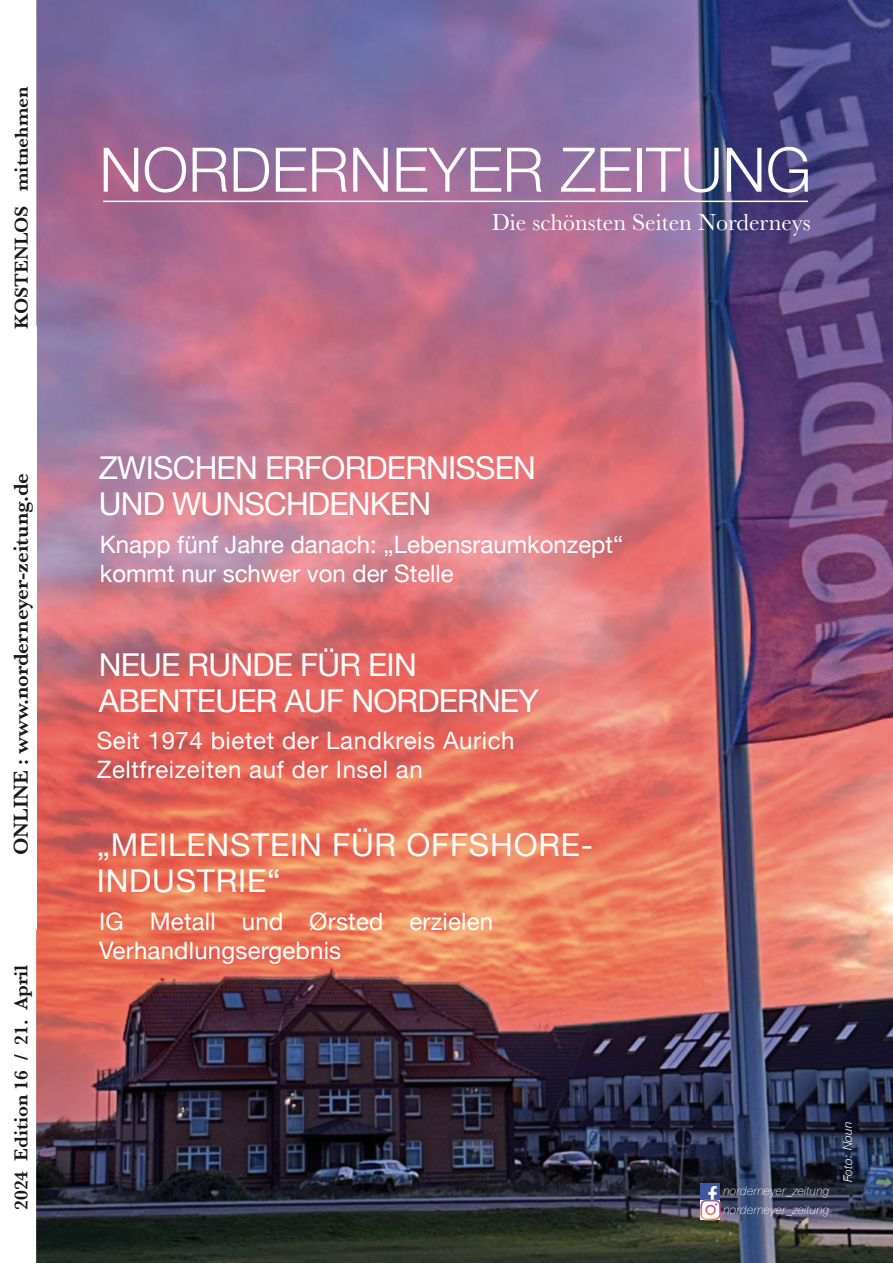
<style>
.page{position:relative;width:893px;height:1263px;background:#fff}
.page>*{position:absolute;margin:0;border:0;box-sizing:border-box;transform-origin:0 0}
.t1{font:300 61.5px "Helvetica Neue";color:#fff}
.t2{font:31.5px/36px "Helvetica Neue";letter-spacing:-.025em;color:#fff}
.t3{font:31.5px/36px "Helvetica Neue";letter-spacing:.025em;color:#fff}
.t4{font:24px/28.5px "Helvetica Neue";letter-spacing:.01em;color:#fff}
.t5{font:24px "Baskerville";color:#fff}
.t6{font:600 21px "Baskerville";color:#1a171c}
.t7{font:600 19.5px "Baskerville";color:#1a171c}
.t8{font:italic 100 12px/19.8px "Helvetica Neue";letter-spacing:.025em;color:#fff}
.t9{font:italic 300 12px "Helvetica Neue";letter-spacing:.025em;color:#fff}
</style>
<div class="page">
<img style="left:36px;top:0;width:857px;height:1263px">
<img style="left:701px;top:1183px;width:18px;height:15px">
<img style="left:698px;top:1198px;width:26px;height:24px">
<hr style="left:103px;top:201px;width:705px;height:1px;background:#fff">
<p class="t7" style="left:15px;top:329px;width:244px;rotate:-90deg">KOSTENLOS mitnehmen</p>
<p class="t6" style="left:14px;top:855px;width:384px;rotate:-90deg">ONLINE : www.norderneyer-zeitung.de</p>
<p class="t7" style="left:14px;top:1210px;width:247px;rotate:-90deg">2024 Edition 16 / 21. April</p>
<h1 class="t1" style="left:99px;top:134px;width:714px">NORDERNEYER ZEITUNG</h1>
<p class="t5" style="left:492px;top:214px;width:320px">Die schönsten Seiten Norderneys</p>
<h2 class="t2" style="left:99px;top:451px;width:439px">ZWISCHEN ERFORDERNISSEN<br>UND WUNSCHDENKEN</h2>
<p class="t4" style="left:100px;top:531px;width:525px">Knapp fünf Jahre danach: „Lebensraumkonzept“ kommt nur schwer von der Stelle</p>
<h2 class="t2" style="left:99px;top:647px;width:441px">NEUE RUNDE FÜR EIN<br>ABENTEUER AUF NORDERNEY</h2>
<p class="t4" style="left:97px;top:727px;width:419px">Seit 1974 bietet der Landkreis Aurich<br>Zeltfreizeiten auf der Insel an</p>
<h2 class="t3" style="left:97px;top:827px;width:498px">„MEILENSTEIN FÜR OFFSHORE-<br>INDUSTRIE“</h2>
<p class="t4" style="left:99px;top:908px;width:396px">IG Metall und Ørsted erzielen<br>Verhandlungsergebnis</p>
<p class="t8" style="left:723px;top:1181px;width:107px">norderneyer_zeitung norderneyer_zeitung</p>
<p class="t9" style="left:841px;top:1182px;width:62px;rotate:-90deg">Foto: Noun</p>
</div>
